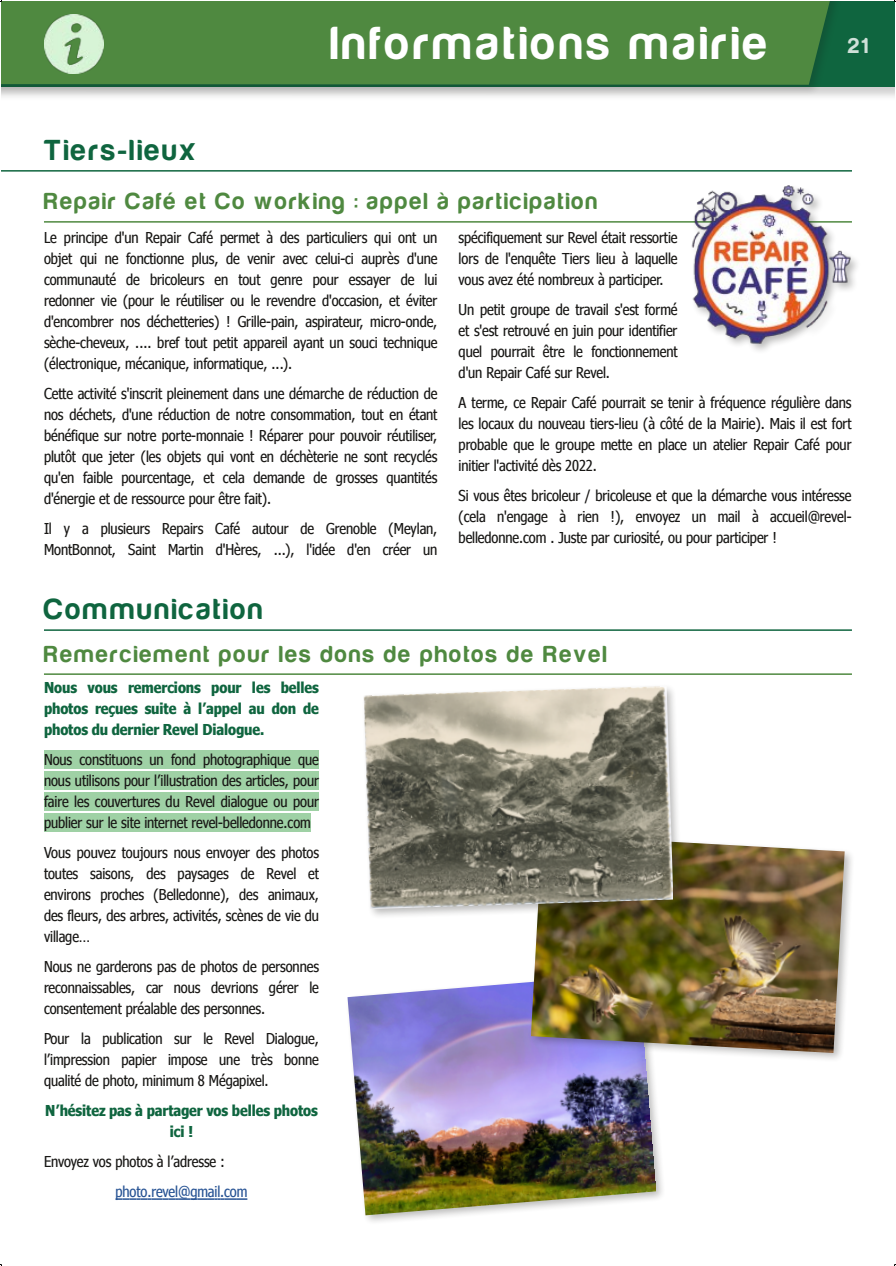
<style>
.page{position:relative;width:896px;height:1266px;background:#fff}
.page>*{position:absolute;margin:0;border:0;box-sizing:border-box;transform-origin:0 0}
.t1{font:48px "Harabara";letter-spacing:.1em;color:#fff}
.t2{font:30px "Harabara";letter-spacing:.095em;color:#0f653f}
.t3{font:24px "Harabara";letter-spacing:.1em;color:#4f8940}
.t4{font:22.5px "Harabara";color:rgb(255 255 255/.8)}
.t5{font:15px/21px "Nina";letter-spacing:-.005em;color:#181715;text-align:justify}
.t6{font:700 15px/21px "Nina";letter-spacing:-.005em;color:#0f653f;text-align:justify}
.t7{font:15px "Nina";letter-spacing:-.005em;color:#275394}
</style>
<div class="page">
<div style="left:2px;top:2px;width:892px;height:100px;background:#181715;opacity:.2"></div>
<div style="left:2px;top:2px;width:892px;height:85px;background:#0f653f"></div>
<div style="left:2px;top:2px;width:845px;height:94px;background:#181715;opacity:.2"></div>
<div style="left:2px;top:2px;width:833px;height:83px;background:#4f8940"></div>
<img style="left:44px;top:14px;width:60px;height:60px">
<hr style="left:44px;top:629px;width:808px;height:2px;background:#0f653f">
<hr style="left:44px;top:673px;width:808px;height:2px;background:#4f8940">
<div style="left:44px;top:750px;width:275px;height:18px;background:#9fd1a5"></div>
<div style="left:44px;top:771px;width:275px;height:18px;background:#9fd1a5"></div>
<div style="left:44px;top:792px;width:275px;height:18px;background:#9fd1a5"></div>
<div style="left:44px;top:813px;width:267px;height:18px;background:#9fd1a5"></div>
<svg style="left:116px;top:1198px;width:131px;height:2px"></svg>
<svg style="left:365px;top:1113px;width:298px;height:109px"></svg>
<img style="left:347px;top:982px;width:309px;height:233px">
<svg style="left:527px;top:851px;width:325px;height:214px"></svg>
<img style="left:531px;top:842px;width:313px;height:210px">
<svg style="left:363px;top:696px;width:322px;height:225px"></svg>
<img style="left:364px;top:686px;width:309px;height:223px">
<hr style="left:44px;top:221px;width:808px;height:2px;background:#4f8940">
<div style="left:684px;top:181px;width:180px;height:175px;background:#fff"></div>
<img style="left:687px;top:185px;width:164px;height:159px">
<hr style="left:2px;top:170px;width:850px;height:2px;background:#0f653f">
<h1 class="t1" style="left:331px;top:18px;width:438px">Informations mairie</h1>
<h3 class="t4" style="left:848px;top:34px;width:21px">21</h3>
<h2 class="t2" style="left:44px;top:134px;width:154px">Tiers-lieux</h2>
<h3 class="t3" style="left:44px;top:189px;width:555px">Repair Café et Co working : appel à participation</h3>
<p class="t5" style="left:44px;top:227px;width:395px">Le principe d'un Repair Café permet à des particuliers qui ont un objet qui ne fonctionne plus, de venir avec celui-ci auprès d'une communauté de bricoleurs en tout genre pour essayer de lui redonner vie (pour le réutiliser ou le revendre d'occasion, et éviter d'encombrer nos déchetteries) ! Grille-pain, aspirateur, micro-onde, sèche-cheveux, .... bref tout petit appareil ayant un souci technique (électronique, mécanique, informatique, ...).</p>
<p class="t5" style="left:44px;top:383px;width:395px">Cette activité s'inscrit pleinement dans une démarche de réduction de nos déchets, d'une réduction de notre consommation, tout en étant bénéfique sur notre porte-monnaie ! Réparer pour pouvoir réutiliser, plutôt que jeter (les objets qui vont en déchèterie ne sont recyclés qu'en faible pourcentage, et cela demande de grosses quantités d'énergie et de ressource pour être fait).</p>
<p class="t5" style="left:44px;top:518px;width:395px">Il y a plusieurs Repairs Café autour de Grenoble (Meylan,<br>MontBonnot, Saint Martin d'Hères, ...), l'idée d'en créer un</p>
<p class="t5" style="left:459px;top:227px;width:220px">spécifiquement sur Revel était ressortie lors de l'enquête Tiers lieu à laquelle vous avez été nombreux à participer.</p>
<p class="t5" style="left:459px;top:299px;width:220px">Un petit groupe de travail s'est formé et s'est retrouvé en juin pour identifier quel pourrait être le fonctionnement d'un Repair Café sur Revel.</p>
<p class="t5" style="left:459px;top:392px;width:394px">A terme, ce Repair Café pourrait se tenir à fréquence régulière dans les locaux du nouveau tiers-lieu (à côté de la Mairie). Mais il est fort probable que le groupe mette en place un atelier Repair Café pour initier l'activité dès 2022.</p>
<p class="t5" style="left:459px;top:485px;width:394px">Si vous êtes bricoleur / bricoleuse et que la démarche vous intéresse (cela n'engage à rien !), envoyez un mail à accueil@revel&shy;belledonne.com . Juste par curiosité, ou pour participer !</p>
<h2 class="t2" style="left:44px;top:593px;width:220px">Communication</h2>
<h3 class="t3" style="left:44px;top:642px;width:564px">Remerciement pour les dons de photos de Revel</h3>
<p class="t6" style="left:44px;top:677px;width:276px">Nous vous remercions pour les belles photos reçues suite à l’appel au don de photos du dernier Revel Dialogue.</p>
<p class="t5" style="left:44px;top:749px;width:276px">Nous constituons un fond photographique que nous utilisons pour l’illustration des articles, pour faire les couvertures du Revel dialogue ou pour publier sur le site internet revel-belledonne.com</p>
<p class="t5" style="left:44px;top:842px;width:276px">Vous pouvez toujours nous envoyer des photos toutes saisons, des paysages de Revel et environs proches (Belledonne), des animaux, des fleurs, des arbres, activités, scènes de vie du village…</p>
<p class="t5" style="left:44px;top:956px;width:276px">Nous ne garderons pas de photos de personnes reconnaissables, car nous devrions gérer le consentement préalable des personnes.</p>
<p class="t5" style="left:44px;top:1028px;width:276px">Pour la publication sur le Revel Dialogue, l’impression papier impose une très bonne qualité de photo, minimum 8 Mégapixel.</p>
<p class="t6" style="left:45px;top:1100px;width:274px;text-align:center">N’hésitez pas à partager vos belles photos ici !</p>
<p class="t5" style="left:44px;top:1151px;width:183px">Envoyez vos photos à l’adresse :</p>
<p class="t7" style="left:116px;top:1182px;width:133px">photo.revel@gmail.com</p>
</div>
